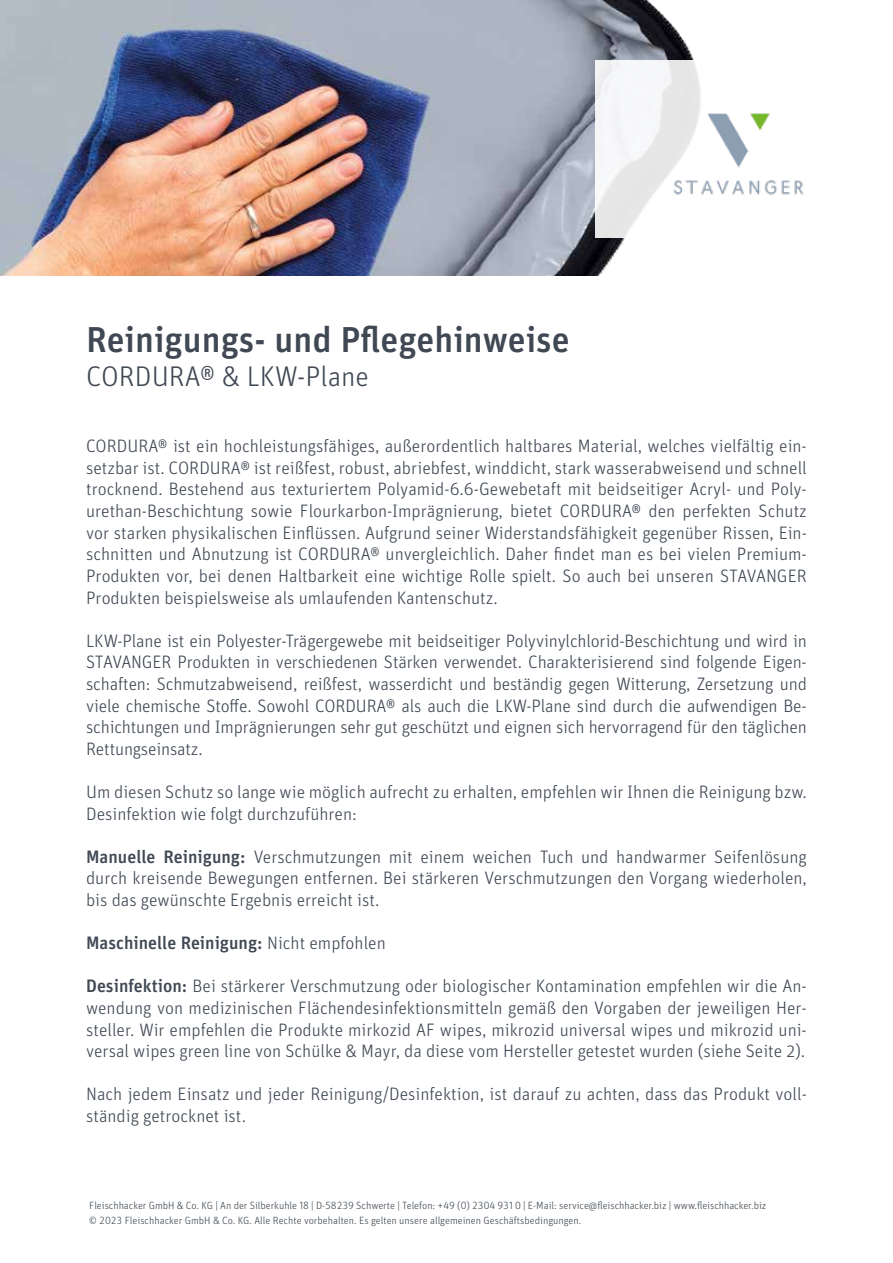
<style>
.page{position:relative;width:893px;height:1263px;background:#fff}
.page>*{position:absolute;margin:0;border:0;box-sizing:border-box;transform-origin:0 0}
.t1{font:500 36px "Unit OT";color:#404854}
.t2{font:300 28.5px "Unit OT";color:#404854}
.t3{font:300 18px/21.6px "Unit OT";color:#404854;text-align:justify}
.t4{font:500 18px "Unit OT";color:#404854}
.t5{font:300 10.5px/15px "Unit OT";letter-spacing:-.005em;color:#404952}
.s1{font-weight:500}
.s2{font-weight:300}
</style>
<div class="page">
<img style="left:0;top:0;width:694px;height:275px">
<svg style="left:595px;top:61px;width:106px;height:177px;fill:#f5f6f7"></svg>
<img style="left:671px;top:101px;width:133px;height:101px">
<h1 class="t1" style="left:86px;top:317px;width:485px">Reinigungs- und Pflegehinweise</h1>
<h2 class="t2" style="left:86px;top:360px;width:284px">CORDURA® &amp; LKW-Plane</h2>
<p class="t3" style="left:86px;top:435px;width:722px">CORDURA® ist ein hochleistungsfähiges, außerordentlich haltbares Material, welches vielfältig ein&shy;setzbar ist. CORDURA® ist reißfest, robust, abriebfest, winddicht, stark wasserabweisend und schnell trocknend. Bestehend aus texturiertem Polyamid-6.6-Gewebetaft mit beidseitiger Acryl- und Poly&shy;urethan-Beschichtung sowie Flourkarbon-Imprägnierung, bietet CORDURA® den perfekten Schutz vor starken physikalischen Einflüssen. Aufgrund seiner Widerstandsfähigkeit gegenüber Rissen, Ein&shy;schnitten und Abnutzung ist CORDURA® unvergleichlich. Daher findet man es bei vielen Premium-Produkten vor, bei denen Haltbarkeit eine wichtige Rolle spielt. So auch bei unseren STAVANGER Produkten beispielsweise als umlaufenden Kantenschutz.</p>
<p class="t3" style="left:86px;top:630px;width:722px">LKW-Plane ist ein Polyester-Trägergewebe mit beidseitiger Polyvinylchlorid-Beschichtung und wird in STAVANGER Produkten in verschiedenen Stärken verwendet. Charakterisierend sind folgende Eigen&shy;schaften: Schmutzabweisend, reißfest, wasserdicht und beständig gegen Witterung, Zersetzung und viele chemische Stoffe. Sowohl CORDURA® als auch die LKW-Plane sind durch die aufwendigen Be&shy;schichtungen und Imprägnierungen sehr gut geschützt und eignen sich hervorragend für den täglichen Rettungseinsatz.</p>
<p class="t3" style="left:86px;top:781px;width:722px">Um diesen Schutz so lange wie möglich aufrecht zu erhalten, empfehlen wir Ihnen die Reinigung bzw.<br>Desinfektion wie folgt durchzuführen:</p>
<p class="t3" style="left:86px;top:846px;width:722px"><span class="s1">Manuelle Reinigung:</span> Verschmutzungen mit einem weichen Tuch und handwarmer Seifenlösung durch kreisende Bewegungen entfernen. Bei stärkeren Verschmutzungen den Vorgang wiederholen, bis das gewünschte Ergebnis erreicht ist.</p>
<p class="t4" style="left:86px;top:932px;width:301px">Maschinelle Reinigung: <span class="s2">Nicht empfohlen</span></p>
<p class="t3" style="left:86px;top:975px;width:722px"><span class="s1">Desinfektion:</span> Bei stärkerer Verschmutzung oder biologischer Kontamination empfehlen wir die An&shy;wendung von medizinischen Flächendesinfektionsmitteln gemäß den Vorgaben der jeweiligen Her&shy;steller. Wir empfehlen die Produkte mirkozid AF wipes, mikrozid universal wipes und mikrozid uni&shy;versal wipes green line von Schülke &amp; Mayr, da diese vom Hersteller getestet wurden (siehe Seite 2).</p>
<p class="t3" style="left:86px;top:1083px;width:722px">Nach jedem Einsatz und jeder Reinigung/Desinfektion, ist darauf zu achten, dass das Produkt voll&shy;ständig getrocknet ist.</p>
<p class="t5" style="left:89px;top:1197px;width:678px">Fleischhacker GmbH &amp; Co. KG | An der Silberkuhle 18 | D-58239 Schwerte | Telefon: +49 (0) 2304 931 0 | E-Mail: service@fleischhacker.biz | www.fleischhacker.biz © 2023 Fleischhacker GmbH &amp; Co. KG. Alle Rechte vorbehalten. Es gelten unsere allgemeinen Geschäftsbedingungen.</p>
</div>
